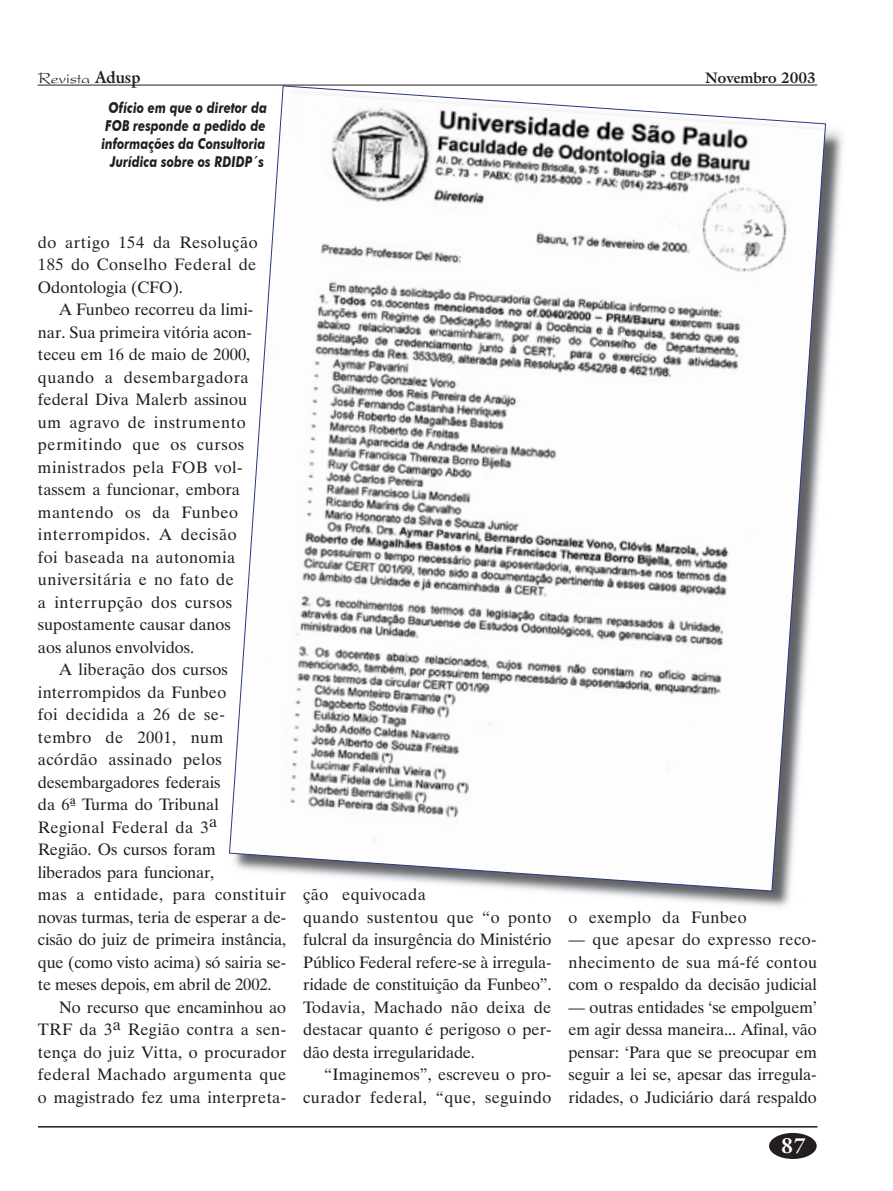
<style>
.page{position:relative;width:893px;height:1191px;background:#fff}
.page>*{position:absolute;margin:0;border:0;box-sizing:border-box;transform-origin:0 0}
.t1{font:700 21px "Galliard IT Cby BT";color:#fff}
.t2{font:16.5px/22.5px "Dutch 801 BT";letter-spacing:.005em;color:#231f20;text-align:justify}
.t3{font:16.5px/22.5px "Dutch 801 BT";letter-spacing:.025em;color:#231f20;text-align:right}
.t4{font:16.5px "Dutch 801 BT";letter-spacing:.035em;color:#231f20}
.t5{font:16.5px "Dutch 801 BT";letter-spacing:.03em;color:#231f20}
.t6{font:16.5px "President";color:#231f20}
.t7{font:italic 700 15px/18px "Futura BT";color:#231f20;text-align:center;scale:.8 1}
.t8{font:700 15px "Galliard IT Cby BT";color:#231f20}
.s1{font-family:"Galliard IT Cby BT";font-weight:700}
</style>
<div class="page">
<hr style="left:38px;top:1126px;width:779px;height:1px;background:#231f20">
<div style="left:769px;top:1133px;width:48px;height:26px;background:#231f20;border-radius:50%"></div>
<hr style="left:38px;top:85px;width:779px;height:1px;background:#231f20">
<img style="left:565px;top:293px;width:268px;height:614px">
<img style="left:826px;top:129px;width:17px;height:164px">
<svg style="left:229px;top:85px;width:597px;height:807px"></svg>
<p class="t6" style="left:38px;top:69px;width:104px">Revista <span class="s1">Adusp</span></p>
<p class="t8" style="left:705px;top:68px;width:112px">Novembro 2003</p>
<p class="t7" style="left:101px;top:98px;width:208px">Ofício em que o diretor da<br>FOB responde a pedido de informações da Consultoria<br>Jurídica sobre os RDIDP´s</p>
<p class="t2" style="left:38px;top:230px;width:221px">do artigo 154 da Resolução 185 do Conselho Federal de Odontologia (CFO).</p>
<p class="t2" style="left:59px;top:298px;width:196px">A Funbeo recorreu da limi-</p>
<p class="t2" style="left:38px;top:320px;width:215px">nar. Sua primeira vitória acon-</p>
<p class="t2" style="left:38px;top:343px;width:214px">teceu em 16 de maio de 2000,</p>
<p class="t4" style="left:38px;top:367px;width:212px">quando a desembargadora</p>
<p class="t2" style="left:38px;top:388px;width:211px">federal Diva Malerb assinou</p>
<p class="t4" style="left:38px;top:412px;width:209px">um agravo de instrumento</p>
<p class="t4" style="left:38px;top:434px;width:208px">permitindo que os cursos</p>
<p class="t4" style="left:38px;top:457px;width:206px">ministrados pela FOB vol-</p>
<p class="t2" style="left:38px;top:478px;width:203px">tassem a funcionar, embora</p>
<p class="t4" style="left:38px;top:502px;width:202px">mantendo os da Funbeo</p>
<p class="t4" style="left:38px;top:524px;width:200px">interrompidos. A decisão</p>
<p class="t3" style="left:38px;top:545px;width:199px">foi baseada na autonomia</p>
<p class="t5" style="left:38px;top:569px;width:197px">universitária e no fato de</p>
<p class="t4" style="left:38px;top:592px;width:196px">a interrupção dos cursos</p>
<p class="t2" style="left:38px;top:613px;width:194px">supostamente causar danos</p>
<p class="t2" style="left:38px;top:635px;width:158px">aos alunos envolvidos.</p>
<p class="t2" style="left:59px;top:658px;width:170px">A liberação dos cursos</p>
<p class="t2" style="left:38px;top:680px;width:190px">interrompidos da Funbeo</p>
<p class="t3" style="left:38px;top:703px;width:188px">foi decidida a 26 de se-</p>
<p class="t3" style="left:38px;top:725px;width:187px">tembro de 2001, num</p>
<p class="t3" style="left:38px;top:748px;width:185px">acórdão assinado pelos</p>
<p class="t2" style="left:38px;top:770px;width:184px">desembargadores federais</p>
<p class="t2" style="left:38px;top:793px;width:182px">da 6ª Turma do Tribunal</p>
<p class="t3" style="left:38px;top:815px;width:181px">Regional Federal da 3a</p>
<p class="t2" style="left:38px;top:838px;width:179px">Região. Os cursos foram</p>
<p class="t2" style="left:38px;top:860px;width:178px">liberados para funcionar,</p>
<p class="t3" style="left:38px;top:883px;width:250px">mas a entidade, para constituir</p>
<p class="t2" style="left:38px;top:905px;width:250px">novas turmas, teria de esperar a de-</p>
<p class="t2" style="left:38px;top:928px;width:250px">cisão do juiz de primeira instância,</p>
<p class="t2" style="left:38px;top:950px;width:250px">que (como visto acima) só sairia se-</p>
<p class="t2" style="left:38px;top:973px;width:235px">te meses depois, em abril de 2002.</p>
<p class="t2" style="left:59px;top:995px;width:229px">No recurso que encaminhou ao</p>
<p class="t3" style="left:38px;top:1018px;width:250px">TRF da 3a Região contra a sen-</p>
<p class="t2" style="left:38px;top:1040px;width:250px">tença do juiz Vitta, o procurador</p>
<p class="t3" style="left:38px;top:1063px;width:250px">federal Machado argumenta que</p>
<p class="t2" style="left:38px;top:1085px;width:250px">o magistrado fez uma interpreta-</p>
<p class="t2" style="left:303px;top:883px;width:250px;text-align:left">ção equivocada<br>quando sustentou que “o ponto fulcral da insurgência do Ministério<br>Público Federal refere-se à irregula&shy;ridade de constituição da Funbeo”.<br>Todavia, Machado não deixa de destacar quanto é perigoso o per&shy;dão desta irregularidade.</p>
<p class="t3" style="left:303px;top:1063px;width:250px">“Imaginemos”, escreveu o pro&shy;curador federal, “que, seguindo</p>
<p class="t3" style="left:569px;top:905px;width:180px">o exemplo da Funbeo</p>
<p class="t2" style="left:569px;top:928px;width:250px">— que apesar do expresso reco&shy;nhecimento de sua má-fé contou com o respaldo da decisão judicial</p>
<p class="t2" style="left:569px;top:995px;width:250px">— outras entidades ‘se empolguem’ em agir dessa maneira... Afinal, vão pensar: ‘Para que se preocupar em seguir a lei se, apesar das irregula&shy;ridades, o Judiciário dará respaldo</p>
<p class="t1" style="left:781px;top:1132px;width:26px">87</p>
</div>
